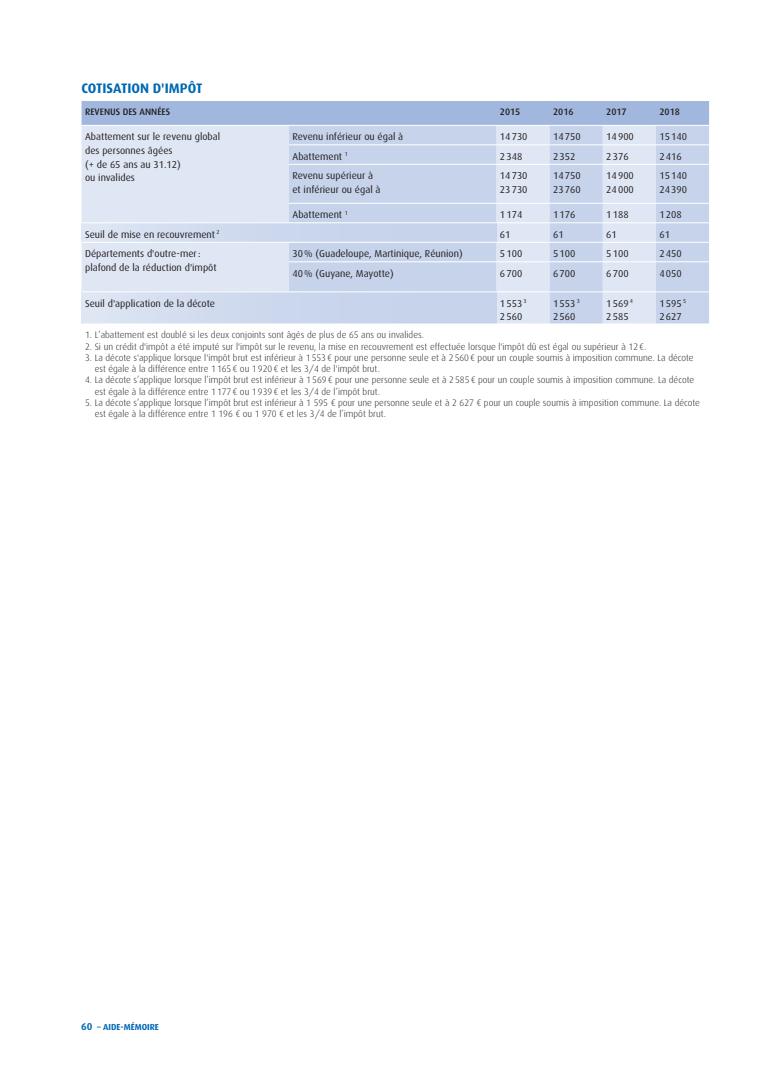
<style>
.page{position:relative;width:780px;height:1088px;background:#fff}
.page>*{position:absolute;margin:0;border:0;box-sizing:border-box;transform-origin:0 0}
.titre_2{font:700 13.75px "Dax";color:#0168b3}
.cellule8_11{font:10px/13.8px "Dax";color:#231f20}
.note_bdp{font:300 9.38px/11.2px "Dax";color:#231f20}
.cellule_tete{font:500 9.38px "Dax";color:#231f20}
.titre_3{font:700 8.75px "Dax";color:#0168b3}
.s1{font-size:10px}
</style>
<div class="page">
<div style="left:81px;top:101px;width:628px;height:24px;background:#a1b7de"></div>
<div style="left:81px;top:126px;width:208px;height:165px;background:#e0e7f4"></div>
<svg style="left:289px;top:126px;width:420px;height:198px;background:#ced9ed"></svg>
<div style="left:81px;top:223px;width:415px;height:19px;background:linear-gradient(to right,#dbe3f2,#c1cfe9)"></div>
<div style="left:81px;top:292px;width:415px;height:32px;background:linear-gradient(to right,#dbe3f2,#c1cfe9)"></div>
<hr style="left:289px;top:145px;width:207px;height:1px;background:#fff">
<hr style="left:289px;top:164px;width:207px;height:1px;background:#fff">
<hr style="left:81px;top:222px;width:208px;height:1px;background:#fff">
<hr style="left:289px;top:222px;width:207px;height:1px;background:#fff">
<hr style="left:81px;top:242px;width:208px;height:1px;background:#fff">
<hr style="left:289px;top:291px;width:207px;height:1px;background:#fff">
<hr style="left:496px;top:145px;width:53px;height:1px;background:#fff">
<hr style="left:549px;top:145px;width:53px;height:1px;background:#fff">
<hr style="left:602px;top:145px;width:54px;height:1px;background:#fff">
<hr style="left:656px;top:145px;width:53px;height:1px;background:#fff">
<hr style="left:496px;top:164px;width:53px;height:1px;background:#fff">
<hr style="left:549px;top:164px;width:53px;height:1px;background:#fff">
<hr style="left:602px;top:164px;width:54px;height:1px;background:#fff">
<hr style="left:656px;top:164px;width:53px;height:1px;background:#fff">
<hr style="left:289px;top:203px;width:207px;height:1px;background:#fff">
<hr style="left:496px;top:203px;width:53px;height:1px;background:#fff">
<hr style="left:549px;top:203px;width:53px;height:1px;background:#fff">
<hr style="left:602px;top:203px;width:54px;height:1px;background:#fff">
<hr style="left:656px;top:203px;width:53px;height:1px;background:#fff">
<hr style="left:496px;top:222px;width:53px;height:1px;background:#fff">
<hr style="left:549px;top:222px;width:53px;height:1px;background:#fff">
<hr style="left:602px;top:222px;width:54px;height:1px;background:#fff">
<hr style="left:656px;top:222px;width:53px;height:1px;background:#fff">
<hr style="left:289px;top:242px;width:207px;height:1px;background:#fff">
<hr style="left:496px;top:242px;width:53px;height:1px;background:#fff">
<hr style="left:549px;top:242px;width:53px;height:1px;background:#fff">
<hr style="left:602px;top:242px;width:54px;height:1px;background:#fff">
<hr style="left:656px;top:242px;width:53px;height:1px;background:#fff">
<hr style="left:289px;top:261px;width:207px;height:1px;background:#fff">
<hr style="left:496px;top:261px;width:53px;height:1px;background:#fff">
<hr style="left:549px;top:261px;width:53px;height:1px;background:#fff">
<hr style="left:602px;top:261px;width:54px;height:1px;background:#fff">
<hr style="left:656px;top:261px;width:53px;height:1px;background:#fff">
<hr style="left:496px;top:291px;width:53px;height:1px;background:#fff">
<hr style="left:549px;top:291px;width:53px;height:1px;background:#fff">
<hr style="left:602px;top:291px;width:54px;height:1px;background:#fff">
<hr style="left:656px;top:291px;width:53px;height:1px;background:#fff">
<p class="titre_2" style="left:81px;top:80px;width:123px">COTISATION D'IMPÔT</p>
<p class="cellule_tete" style="left:85px;top:106px;width:87px">REVENUS DES ANNÉES</p>
<p class="cellule_tete" style="left:500px;top:106px;width:22px">2015</p>
<p class="cellule_tete" style="left:553px;top:106px;width:22px">2016</p>
<p class="cellule_tete" style="left:606px;top:106px;width:22px">2017</p>
<p class="cellule_tete" style="left:659px;top:106px;width:22px">2018</p>
<p class="cellule8_11" style="left:85px;top:130px;width:137px">Abattement sur le revenu global des personnes âgées<br>(+ de 65 ans au 31.12)<br>ou invalides</p>
<p class="cellule8_11" style="left:292px;top:130px;width:112px">Revenu inférieur ou égal à</p>
<p class="cellule8_11" style="left:500px;top:130px;width:29px">14730</p>
<p class="cellule8_11" style="left:553px;top:130px;width:29px">14750</p>
<p class="cellule8_11" style="left:606px;top:130px;width:29px">14900</p>
<p class="cellule8_11" style="left:659px;top:130px;width:29px">15140</p>
<p class="cellule8_11" style="left:292px;top:149px;width:57px">Abattement <sup>1</sup></p>
<p class="cellule8_11" style="left:500px;top:149px;width:24px">2348</p>
<p class="cellule8_11" style="left:553px;top:149px;width:24px">2352</p>
<p class="cellule8_11" style="left:606px;top:149px;width:24px">2376</p>
<p class="cellule8_11" style="left:659px;top:149px;width:24px">2416</p>
<p class="cellule8_11" style="left:292px;top:169px;width:82px">Revenu supérieur à</p>
<p class="cellule8_11" style="left:292px;top:183px;width:90px">et inférieur ou égal à</p>
<p class="cellule8_11" style="left:500px;top:169px;width:29px">14730</p>
<p class="cellule8_11" style="left:500px;top:183px;width:29px">23730</p>
<p class="cellule8_11" style="left:553px;top:169px;width:29px">14750</p>
<p class="cellule8_11" style="left:553px;top:183px;width:29px">23760</p>
<p class="cellule8_11" style="left:606px;top:169px;width:29px">14900</p>
<p class="cellule8_11" style="left:606px;top:183px;width:29px">24000</p>
<p class="cellule8_11" style="left:659px;top:169px;width:29px">15140</p>
<p class="cellule8_11" style="left:659px;top:183px;width:29px">24390</p>
<p class="cellule8_11" style="left:292px;top:208px;width:57px">Abattement <sup>1</sup></p>
<p class="cellule8_11" style="left:500px;top:208px;width:24px">1174</p>
<p class="cellule8_11" style="left:553px;top:208px;width:24px">1176</p>
<p class="cellule8_11" style="left:606px;top:208px;width:24px">1188</p>
<p class="cellule8_11" style="left:659px;top:208px;width:24px">1208</p>
<p class="cellule8_11" style="left:85px;top:227px;width:136px">Seuil de mise en recouvrement <sup>2</sup></p>
<p class="cellule8_11" style="left:500px;top:227px;width:12px">61</p>
<p class="cellule8_11" style="left:553px;top:227px;width:12px">61</p>
<p class="cellule8_11" style="left:606px;top:227px;width:12px">61</p>
<p class="cellule8_11" style="left:659px;top:227px;width:12px">61</p>
<p class="cellule8_11" style="left:85px;top:247px;width:133px">Départements d'outre-mer: plafond de la réduction d'impôt</p>
<p class="cellule8_11" style="left:292px;top:247px;width:172px">30% (Guadeloupe, Martinique, Réunion)</p>
<p class="cellule8_11" style="left:500px;top:247px;width:24px">5100</p>
<p class="cellule8_11" style="left:553px;top:247px;width:24px">5100</p>
<p class="cellule8_11" style="left:606px;top:247px;width:24px">5100</p>
<p class="cellule8_11" style="left:659px;top:247px;width:24px">2450</p>
<p class="cellule8_11" style="left:292px;top:266px;width:103px">40% (Guyane, Mayotte)</p>
<p class="cellule8_11" style="left:500px;top:266px;width:24px">6700</p>
<p class="cellule8_11" style="left:553px;top:266px;width:24px">6700</p>
<p class="cellule8_11" style="left:606px;top:266px;width:24px">6700</p>
<p class="cellule8_11" style="left:659px;top:266px;width:24px">4050</p>
<p class="cellule8_11" style="left:85px;top:296px;width:131px">Seuil d'application de la décote</p>
<p class="cellule8_11" style="left:500px;top:296px;width:28px">1553<sup>3</sup></p>
<p class="cellule8_11" style="left:500px;top:310px;width:24px">2560</p>
<p class="cellule8_11" style="left:553px;top:296px;width:28px">1553<sup>3</sup></p>
<p class="cellule8_11" style="left:553px;top:310px;width:24px">2560</p>
<p class="cellule8_11" style="left:606px;top:296px;width:28px">1569<sup>4</sup></p>
<p class="cellule8_11" style="left:606px;top:310px;width:24px">2585</p>
<p class="cellule8_11" style="left:659px;top:296px;width:28px">1595<sup>5</sup></p>
<p class="cellule8_11" style="left:659px;top:310px;width:24px">2627</p>
<p class="note_bdp" style="left:85px;top:330px;width:340px">1. L’abattement est doublé si les deux conjoints sont âgés de plus de 65 ans ou invalides.</p>
<p class="note_bdp" style="left:85px;top:341px;width:562px">2. Si un crédit d'impôt a été imputé sur l'impôt sur le revenu, la mise en recouvrement est effectuée lorsque l'impôt dû est égal ou supérieur à 12€.</p>
<p class="note_bdp" style="left:95px;top:352px;width:600px;text-indent:-10px">3. La décote s'applique lorsque l'impôt brut est inférieur à 1553€ pour une personne seule et à 2560€ pour un couple soumis à imposition commune. La décote est égale à la différence entre 1165€ ou 1920€ et les 3/4 de l'impôt brut.</p>
<p class="note_bdp" style="left:95px;top:375px;width:601px;text-indent:-10px">4. La décote s’applique lorsque l’impôt brut est inférieur à 1569€ pour une personne seule et à 2585€ pour un couple soumis à imposition commune. La décote est égale à la différence entre 1177€ ou 1939€ et les 3/4 de l’impôt brut.</p>
<p class="note_bdp" style="left:95px;top:397px;width:606px;text-indent:-10px">5. La décote s’applique lorsque l’impôt brut est inférieur à 1 595 € pour une personne seule et à 2 627 € pour un couple soumis à imposition commune. La décote est égale à la différence entre 1 196 € ou 1 970 € et les 3/4 de l’impôt brut.</p>
<p class="titre_3" style="left:81px;top:1022px;width:79px"><span class="s1">60</span> – AIDE-MÉMOIRE</p>
</div>
